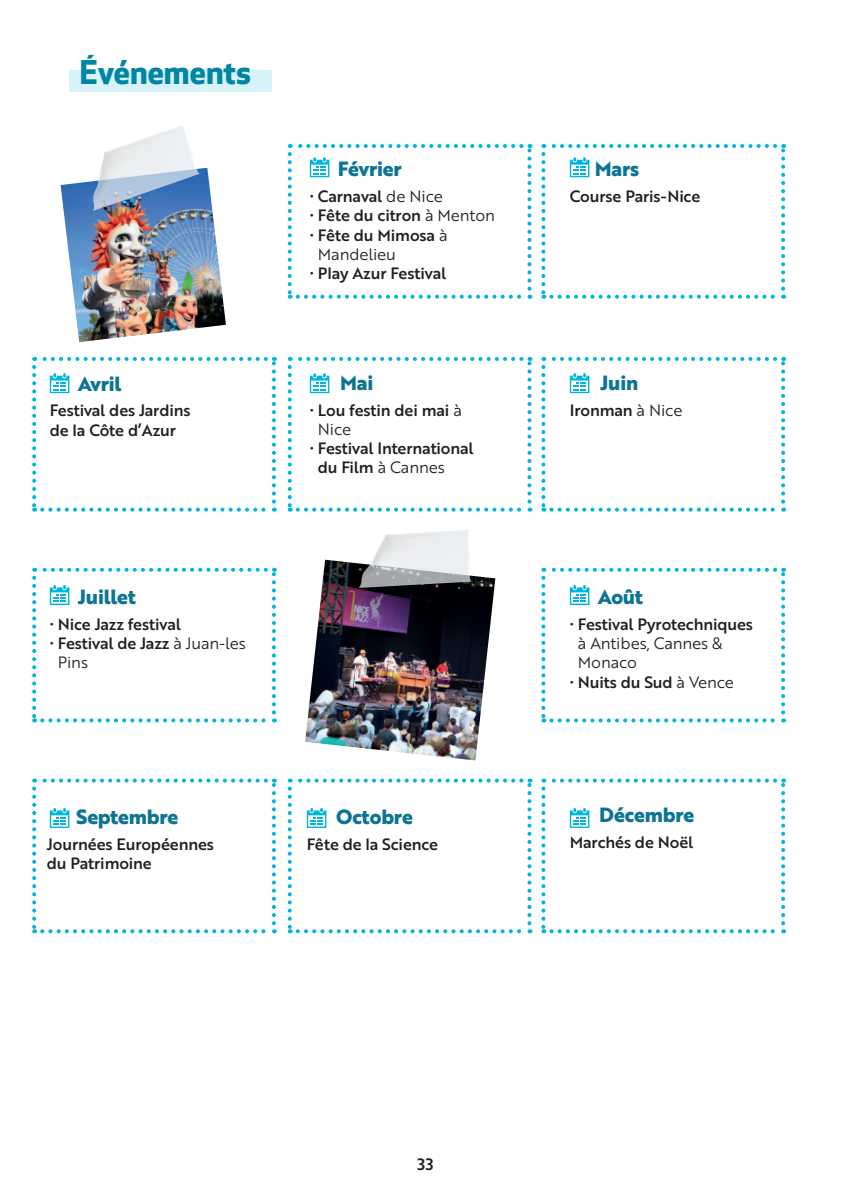
<style>
.page{position:relative;width:851px;height:1191px;background:#fff}
.page>*{position:absolute;margin:0;border:0;box-sizing:border-box;transform-origin:0 0}
.t1{font:700 32px "Apex New";color:#0085a3}
.t2{font:700 20px "Brother 1816 Extra";letter-spacing:-.01em;color:#0d7593}
.t3{font:16px/19.2px "Brother 1816 Medium";letter-spacing:-.01em;color:#231f20}
.t4{font:16px/19.2px "Brother 1816 Book";letter-spacing:-.01em;color:#231f20}
.s1{font-family:"Brother 1816 Book"}
.s2{font-family:"Brother 1816 Medium"}
</style>
<div class="page">
<svg style="left:288px;top:788px;width:4px;height:145px"></svg>
<svg style="left:298px;top:929px;width:232px;height:4px"></svg>
<svg style="left:527px;top:778px;width:4px;height:145px"></svg>
<svg style="left:290px;top:778px;width:231px;height:4px"></svg>
<svg style="left:32px;top:788px;width:4px;height:145px"></svg>
<svg style="left:42px;top:929px;width:233px;height:4px"></svg>
<svg style="left:272px;top:778px;width:4px;height:145px"></svg>
<svg style="left:34px;top:778px;width:232px;height:4px"></svg>
<svg style="left:541px;top:788px;width:4px;height:145px"></svg>
<svg style="left:551px;top:929px;width:233px;height:4px"></svg>
<svg style="left:781px;top:778px;width:4px;height:145px"></svg>
<svg style="left:543px;top:778px;width:232px;height:4px"></svg>
<svg style="left:288px;top:154px;width:4px;height:145px"></svg>
<svg style="left:298px;top:295px;width:232px;height:4px"></svg>
<svg style="left:527px;top:144px;width:4px;height:145px"></svg>
<svg style="left:290px;top:144px;width:231px;height:4px"></svg>
<svg style="left:541px;top:154px;width:4px;height:145px"></svg>
<svg style="left:551px;top:295px;width:233px;height:4px"></svg>
<svg style="left:781px;top:144px;width:4px;height:145px"></svg>
<svg style="left:543px;top:144px;width:232px;height:4px"></svg>
<img style="left:305px;top:560px;width:190px;height:200px">
<svg style="left:359px;top:530px;width:112px;height:58px"></svg>
<div style="left:69px;top:70px;width:203px;height:22px;background:#d7f3f9"></div>
<svg style="left:310px;top:157px;width:19px;height:20px"></svg>
<svg style="left:32px;top:357px;width:244px;height:154px"></svg>
<svg style="left:32px;top:568px;width:244px;height:154px"></svg>
<svg style="left:50px;top:808px;width:19px;height:20px"></svg>
<svg style="left:307px;top:808px;width:19px;height:20px"></svg>
<svg style="left:288px;top:357px;width:243px;height:154px"></svg>
<svg style="left:541px;top:357px;width:244px;height:154px"></svg>
<svg style="left:541px;top:568px;width:244px;height:154px"></svg>
<svg style="left:569px;top:808px;width:20px;height:20px"></svg>
<svg style="left:569px;top:157px;width:20px;height:20px"></svg>
<img style="left:61px;top:168px;width:165px;height:174px">
<svg style="left:93px;top:125px;width:106px;height:86px"></svg>
<h1 class="t1" style="left:80px;top:49px;width:173px">Événements</h1>
<p class="t2" style="left:337px;top:154px;width:66px">Février</p>
<p class="t2" style="left:594px;top:154px;width:46px">Mars</p>
<p class="t3" style="left:310px;top:186px;width:135px"><span class="s1">•</span> Carnaval <span class="s1">de Nice</span></p>
<p class="t3" style="left:310px;top:205px;width:187px"><span class="s1">•</span> Fête du citron <span class="s1">à Menton</span></p>
<p class="t3" style="left:310px;top:224px;width:139px"><span class="s1">•</span> Fête du Mimosa <span class="s1">à</span></p>
<p class="t4" style="left:318px;top:244px;width:80px">Mandelieu</p>
<p class="t3" style="left:310px;top:263px;width:138px"><span class="s1">•</span> Play Azur Festival</p>
<p class="t3" style="left:569px;top:186px;width:132px">Course Paris-Nice</p>
<p class="t2" style="left:78px;top:368px;width:45px">Avril</p>
<p class="t2" style="left:340px;top:367px;width:35px">Mai</p>
<p class="t2" style="left:600px;top:367px;width:40px">Juin</p>
<p class="t3" style="left:50px;top:400px;width:142px">Festival des Jardins de la Côte d’Azur</p>
<p class="t3" style="left:310px;top:400px;width:154px"><span class="s1">•</span> Lou festin dei mai <span class="s1">à</span></p>
<p class="t4" style="left:318px;top:419px;width:35px">Nice</p>
<p class="t3" style="left:310px;top:438px;width:165px"><span class="s1">•</span> Festival International</p>
<p class="t4" style="left:318px;top:457px;width:128px"><span class="s2">du Film</span> à Cannes</p>
<p class="t3" style="left:569px;top:400px;width:114px">Ironman <span class="s1">à Nice</span></p>
<p class="t2" style="left:78px;top:582px;width:60px">Juillet</p>
<p class="t2" style="left:597px;top:582px;width:47px">Août</p>
<p class="t3" style="left:50px;top:614px;width:132px"><span class="s1">•</span> Nice Jazz festival</p>
<p class="t3" style="left:50px;top:633px;width:198px"><span class="s1">•</span> Festival de Jazz <span class="s1">à Juan-les</span></p>
<p class="t4" style="left:58px;top:652px;width:32px">Pins</p>
<p class="t3" style="left:569px;top:614px;width:185px"><span class="s1">•</span> Festival Pyrotechniques</p>
<p class="t4" style="left:578px;top:633px;width:146px">à Antibes, Cannes &amp;<br>Monaco</p>
<p class="t3" style="left:569px;top:671px;width:166px"><span class="s1">•</span> Nuits du Sud <span class="s1">à Vence</span></p>
<p class="t2" style="left:76px;top:802px;width:104px">Septembre</p>
<p class="t2" style="left:336px;top:802px;width:78px">Octobre</p>
<p class="t2" style="left:599px;top:800px;width:96px">Décembre</p>
<p class="t3" style="left:47px;top:834px;width:169px">Journées Européennes du Patrimoine</p>
<p class="t3" style="left:307px;top:834px;width:133px">Fête de la Science</p>
<p class="t3" style="left:569px;top:832px;width:125px">Marchés de Noël</p>
<p class="t3" style="left:417px;top:1154px;width:18px">33</p>
</div>
